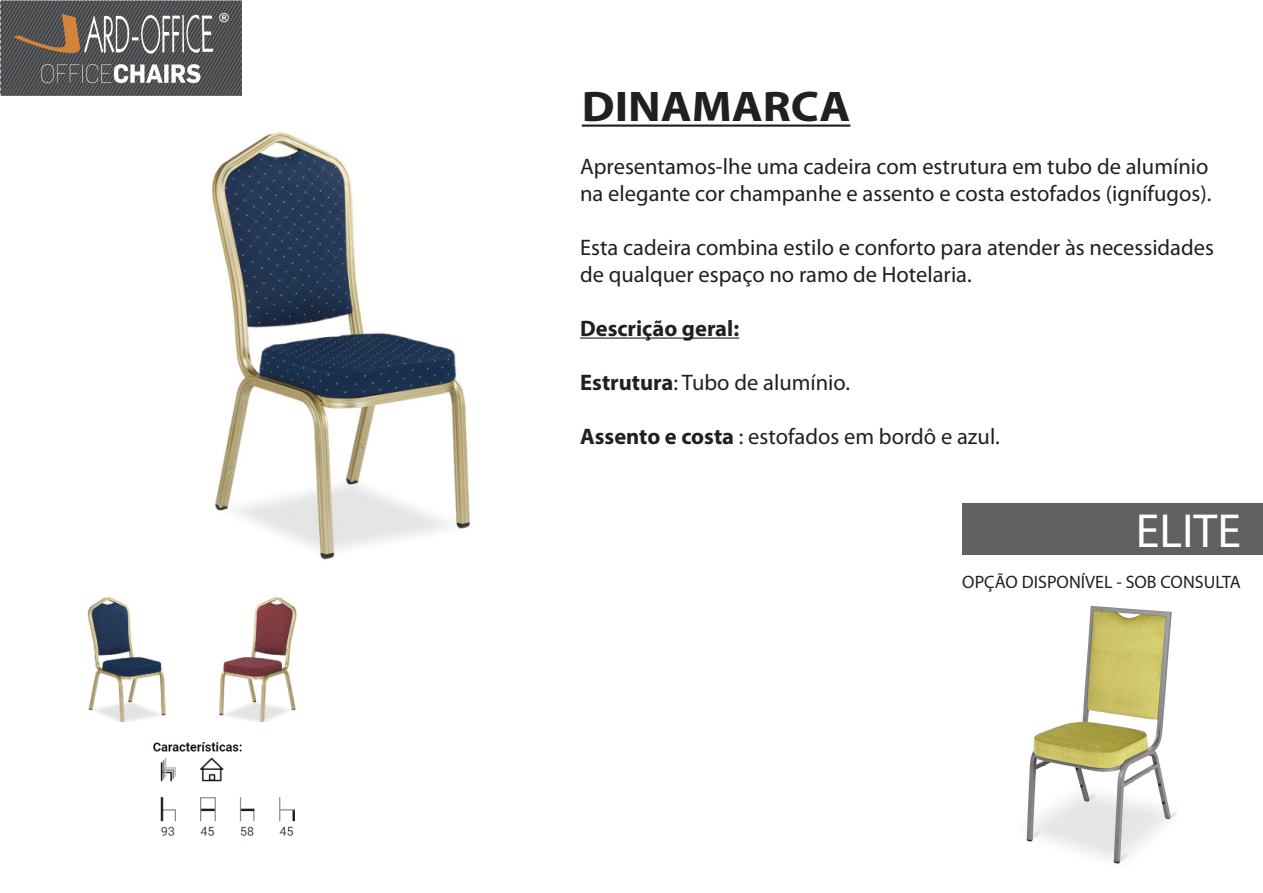
<style>
.page{position:relative;width:1263px;height:893px;background:#fff}
.page>*{position:absolute;margin:0;border:0;box-sizing:border-box;transform-origin:0 0}
.t1{font:48px "Myriad Pro";color:#fff}
.t2{font:700 43.05px "Myriad Pro";color:#231f20;scale:1.1 1}
.t3{font:22.5px/27px "Myriad Pro";color:#231f20}
.t4{font:700 22.5px "Myriad Pro";color:#231f20}
.t5{font:18px "Myriad Pro";color:#231f20}
.s1{font-weight:700}
</style>
<div class="page">
<img style="left:87px;top:132px;width:384px;height:590px">
<img style="left:153px;top:742px;width:142px;height:94px">
<img style="left:0;top:0;width:241px;height:95px">
<div style="left:963px;top:504px;width:300px;height:51px;background:#606160"></div>
<img style="left:1026px;top:605px;width:151px;height:259px">
<hr style="left:580px;top:337px;width:159px;height:2px;background:#231f20">
<hr style="left:582px;top:125px;width:268px;height:2px;background:#231f20">
<h2 class="t2" style="left:582px;top:79px;width:246px">DINAMARCA</h2>
<p class="t3" style="left:580px;top:152px;width:633px">Apresentamos-lhe uma cadeira com estrutura em tubo de alumínio na elegante cor champanhe e assento e costa estofados (ignífugos).</p>
<p class="t3" style="left:580px;top:233px;width:635px">Esta cadeira combina estilo e conforto para atender às necessidades de qualquer espaço no ramo de Hotelaria.</p>
<p class="t4" style="left:580px;top:314px;width:161px">Descrição geral:</p>
<p class="t3" style="left:580px;top:368px;width:271px"><span class="s1">Estrutura</span>: Tubo de alumínio.</p>
<p class="t3" style="left:580px;top:422px;width:421px"><span class="s1">Assento e costa</span> : estofados em bordô e azul.</p>
<h1 class="t1" style="left:1136px;top:502px;width:107px">ELITE</h1>
<p class="t5" style="left:962px;top:571px;width:280px">OPÇÃO DISPONÍVEL - SOB CONSULTA</p>
</div>
